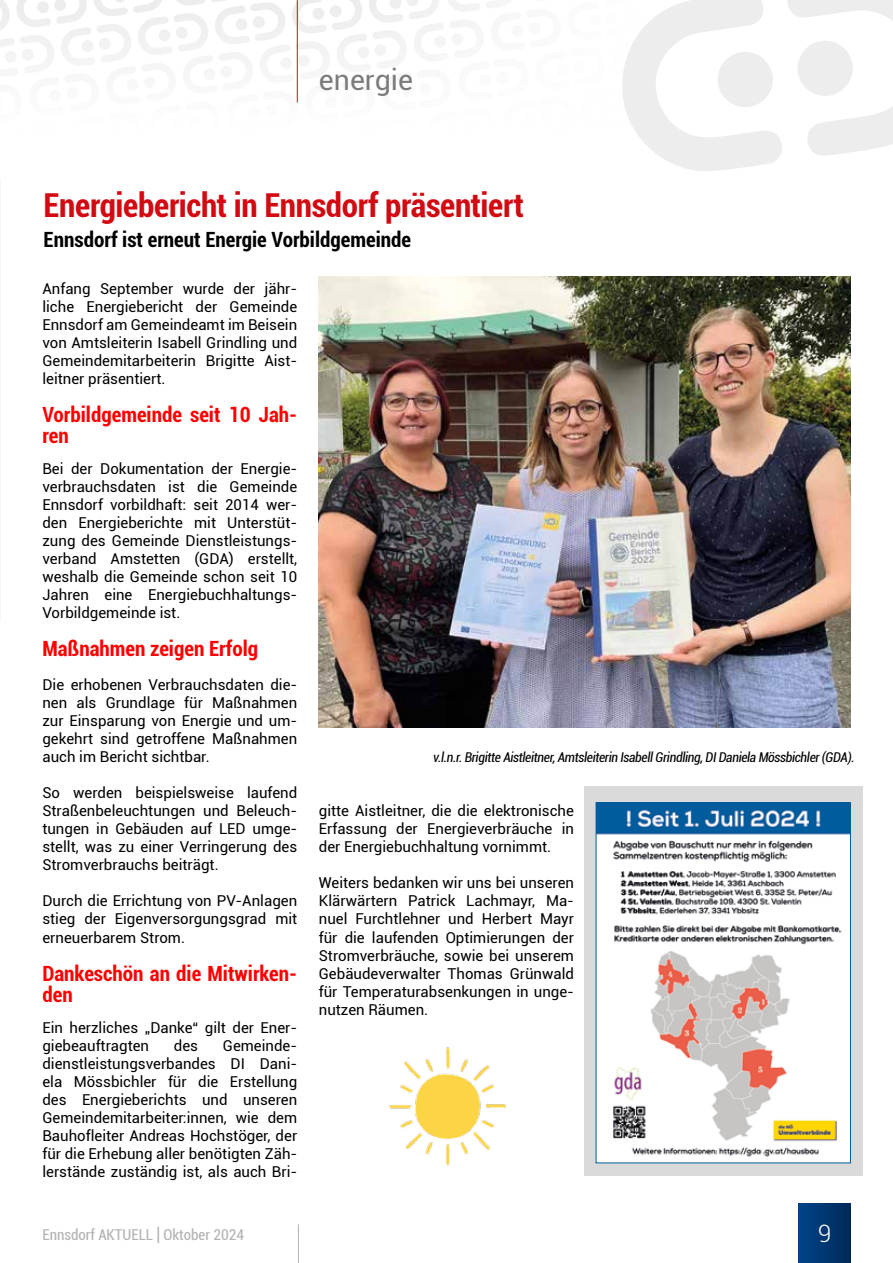
<style>
.page{position:relative;width:893px;height:1263px;background:#fff}
.page>*{position:absolute;margin:0;border:0;box-sizing:border-box;transform-origin:0 0}
.t1{font:700 condensed 33px "Roboto";letter-spacing:-.01em;color:#d20a11}
.t2{font:28.5px "Roboto";color:#7c7b7b}
.t3{font:300 24px "Roboto";color:#fff}
.t4{font:700 condensed 21px/21px "Roboto";color:#f00}
.t5{font:700 condensed 21px "Roboto";color:#000}
.t6{font:15px/18px "Roboto";color:#000;text-align:justify}
.t7{font:condensed 15px "Roboto";color:#b3b2b2}
.t8{font:italic condensed 13.5px "Roboto";letter-spacing:-.025em;color:#000}
.s1{font-size:22.5px}
</style>
<div class="page">
<svg style="left:0;top:0;width:893px;height:171px"></svg>
<div style="left:799px;top:1204px;width:51px;height:59px;background:linear-gradient(to right,#004489,#002a58)"></div>
<hr style="left:298px;top:1224px;width:1px;height:39px;background:#b3b2b2">
<hr style="left:297px;top:0;width:1px;height:102px;background:#fff">
<div style="left:585px;top:787px;width:278px;height:389px;background:#dadada"></div>
<img style="left:319px;top:277px;width:531px;height:450px">
<img style="left:598px;top:804px;width:251px;height:357px">
<div style="left:596px;top:802px;width:255px;height:361px;border:1px solid #025c9b"></div>
<img style="left:389px;top:1047px;width:118px;height:119px">
<h2 class="t2" style="left:319px;top:60px;width:96px">energie</h2>
<h1 class="t1" style="left:44px;top:182px;width:482px">Energiebericht in Ennsdorf präsentiert</h1>
<h3 class="t5" style="left:44px;top:224px;width:369px">Ennsdorf ist erneut Energie Vorbildgemeinde</h3>
<p class="t6" style="left:42px;top:279px;width:256px">Anfang September wurde der jähr&shy;liche Energiebericht der Gemeinde Ennsdorf am Gemeindeamt im Beisein von Amtsleiterin Isabell Grindling und Gemeindemitarbeiterin Brigitte Aist&shy;leitner präsentiert.</p>
<h3 class="t4" style="left:42px;top:404px;width:256px">Vorbildgemeinde seit 10 Jah&shy;ren</h3>
<p class="t6" style="left:42px;top:459px;width:256px">Bei der Dokumentation der Energie&shy;verbrauchsdaten ist die Gemeinde Ennsdorf vorbildhaft: seit 2014 wer&shy;den Energieberichte mit Unterstüt&shy;zung des Gemeinde Dienstleistungs&shy;verband Amstetten (GDA) erstellt, weshalb die Gemeinde schon seit 10<br>Jahren eine Energiebuchhaltungs-Vorbildgemeinde ist.</p>
<h3 class="t4" style="left:42px;top:638px;width:217px">Maßnahmen zeigen Erfolg</h3>
<p class="t6" style="left:42px;top:675px;width:256px">Die erhobenen Verbrauchsdaten die&shy;nen als Grundlage für Maßnahmen zur Einsparung von Energie und um&shy;gekehrt sind getroffene Maßnahmen auch im Bericht sichtbar.</p>
<p class="t6" style="left:42px;top:783px;width:256px">So werden beispielsweise laufend Straßenbeleuchtungen und Beleuch&shy;tungen in Gebäuden auf LED umge&shy;stellt, was zu einer Verringerung des Stromverbrauchs beiträgt.</p>
<p class="t6" style="left:42px;top:891px;width:256px">Durch die Errichtung von PV-Anlagen stieg der Eigenversorgungsgrad mit erneuerbarem Strom.</p>
<h3 class="t4" style="left:42px;top:962px;width:256px">Dankeschön an die Mitwirken&shy;den</h3>
<p class="t6" style="left:42px;top:1017px;width:256px">Ein herzliches „Danke“ gilt der Ener&shy;giebeauftragten</p>
<p class="t8" style="left:433px;top:748px;width:423px">v.l.n.r. Brigitte Aistleitner, Amtsleiterin Isabell Grindling, DI Daniela Mössbichler (GDA).</p>
<p class="t6" style="left:319px;top:801px;width:257px">gitte Aistleitner, die die elektronische Erfassung der Energieverbräuche in der Energiebuchhaltung vornimmt.</p>
<p class="t6" style="left:319px;top:873px;width:257px">Weiters bedanken wir uns bei unseren Klärwärtern Patrick Lachmayr, Ma&shy;nuel Furchtlehner und Herbert Mayr für die laufenden Optimierungen der Stromverbräuche, sowie bei unserem Gebäudeverwalter Thomas Grünwald für Temperaturabsenkungen in unge&shy;nutzen Räumen.</p>
<p class="t6" style="left:42px;top:1035px;width:256px;text-indent:180px">Gemeinde&shy;dienstleistungsverbandes DI Dani&shy;ela Mössbichler für die Erstellung des Energieberichts und unseren Gemeindemitarbeiter:innen, wie dem Bauhofleiter Andreas Hochstöger, der für die Erhebung aller benötigten Zäh&shy;lerstände zuständig ist, als auch Bri-</p>
<p class="t6" style="left:174px;top:1035px;width:26px">des</p>
<p class="t7" style="left:43px;top:1224px;width:203px">Ennsdorf AKTUELL <span class="s1">I</span> Oktober 2024</p>
<h3 class="t3" style="left:818px;top:1217px;width:15px">9</h3>
</div>
